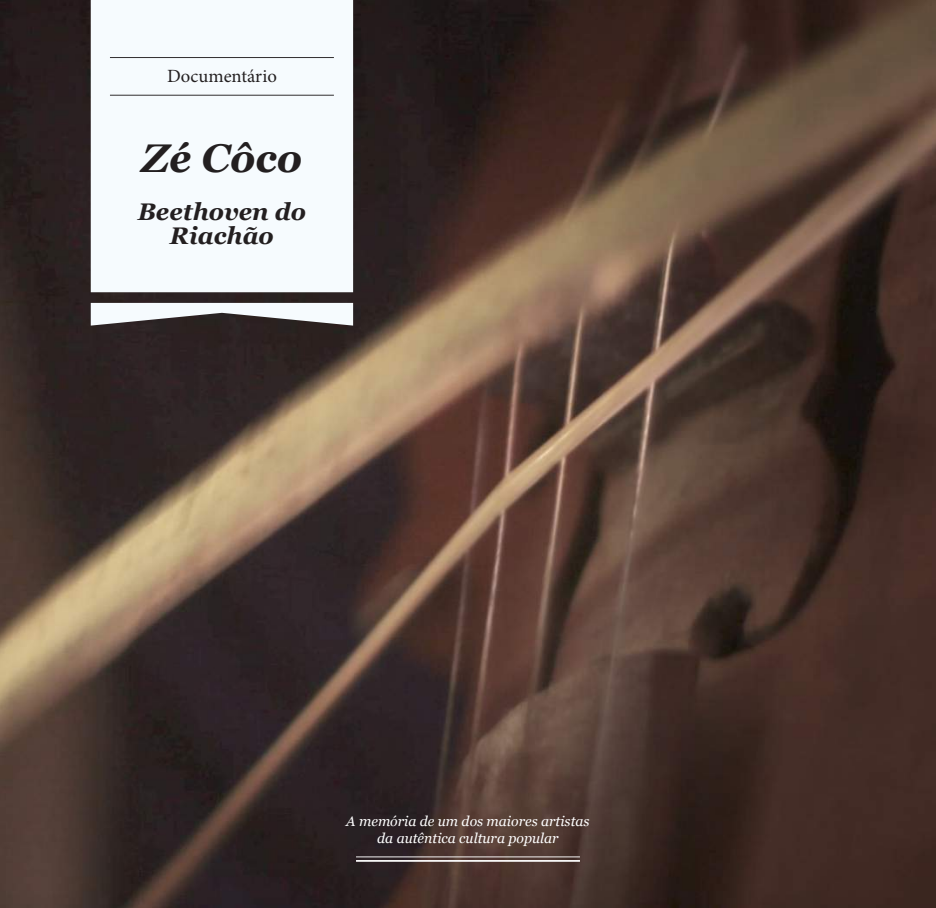
<style>
.page{position:relative;width:936px;height:908px;background:#fff}
.page>*{position:absolute;margin:0;border:0;box-sizing:border-box;transform-origin:0 0}
.t1{font:italic 700 40px "Georgia";color:#231f20}
.t2{font:italic 700 24px/24px "Georgia";color:#231f20;text-align:center}
.t3{font:18.7px "Minion Pro";color:#231f20}
.t4{font:italic 14px/16.8px "Georgia";color:#fff;text-align:center}
</style>
<div class="page">
<img style="left:0;top:0;width:935px;height:907px">
<div style="left:91px;top:0;width:262px;height:325px;background:#f6fbfe"></div>
<svg style="left:110px;top:95px;width:224px;height:1px"></svg>
<svg style="left:356px;top:856px;width:224px;height:5px"></svg>
<svg style="left:110px;top:57px;width:224px;height:1px"></svg>
<h3 class="t3" style="left:167px;top:63px;width:111px">Documentário</h3>
<h1 class="t1" style="left:141px;top:132px;width:162px">Zé Côco</h1>
<h2 class="t2" style="left:138px;top:199px;width:170px">Beethoven do<br>Riachão</h2>
<p class="t4" style="left:346px;top:812px;width:245px">A memória de um dos maiores artistas da autêntica cultura popular</p>
</div>
